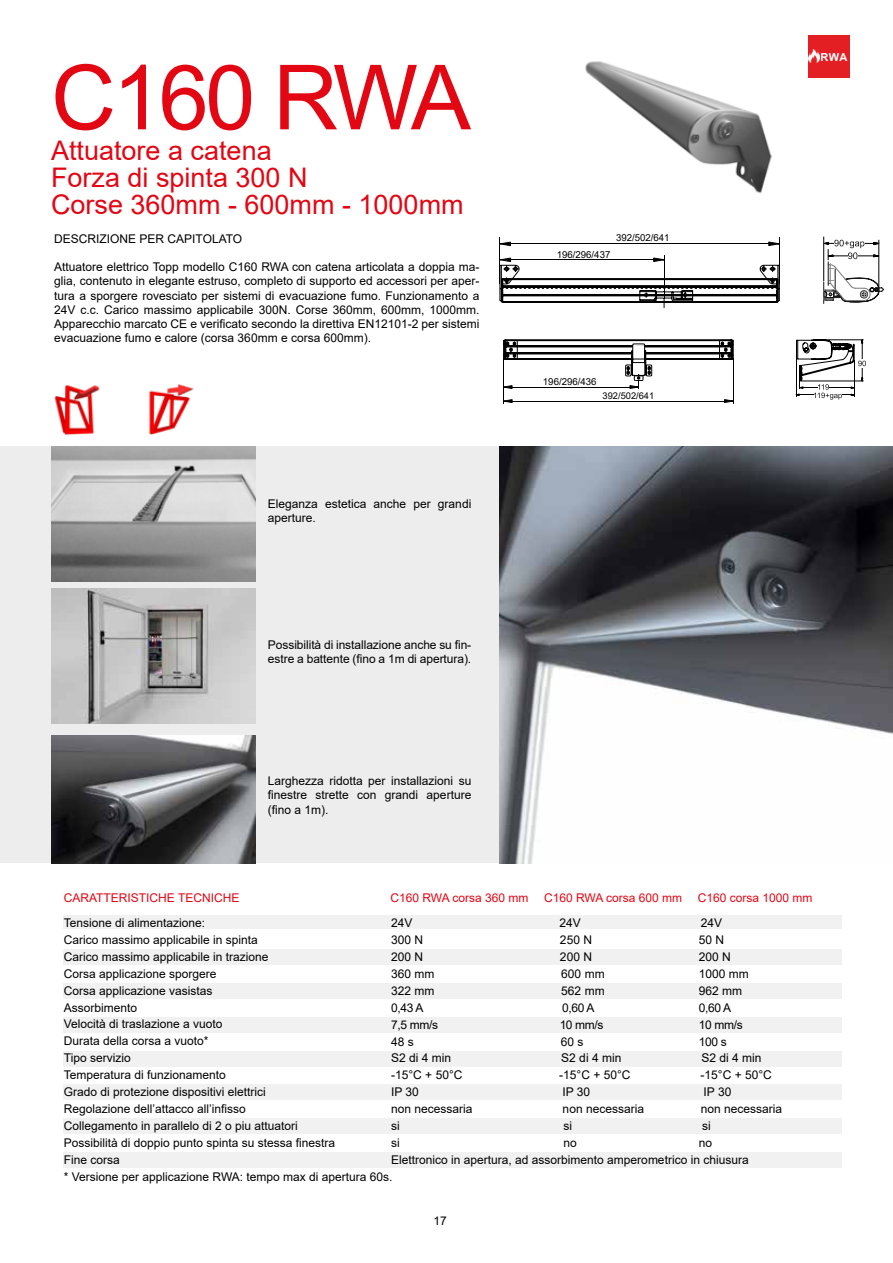
<style>
.page{position:relative;width:893px;height:1263px;background:#fff}
.page>*{position:absolute;margin:0;border:0;box-sizing:border-box;transform-origin:0 0}
.t1{font:90px "Arial";letter-spacing:-.04em;color:#e30613}
.t2{font:27px/27px "Arial";color:#e30613}
.t3{font:12px/17px "Arial";color:#000}
.t4{font:12px "Arial";color:#e30613}
.t5{font:700 10.95px "Arial";color:#fff}
.t6{font:9.6px "Arial";color:#000}
.t7{font:9.3px "Arial";color:#000}
</style>
<div class="page">
<div style="left:0;top:446px;width:893px;height:417px;background:#ededed"></div>
<img style="left:51px;top:446px;width:204px;height:135px">
<img style="left:51px;top:589px;width:204px;height:134px">
<img style="left:51px;top:735px;width:204px;height:128px">
<img style="left:500px;top:446px;width:393px;height:417px">
<img style="left:54px;top:385px;width:46px;height:50px">
<img style="left:149px;top:384px;width:45px;height:51px">
<img style="left:585px;top:61px;width:187px;height:132px">
<div style="left:808px;top:36px;width:42px;height:42px;background:#e31f24"></div>
<svg style="left:808px;top:49px;width:12px;height:13px"></svg>
<hr style="left:779px;top:237px;width:1px;height:47px;background:#000">
<hr style="left:500px;top:238px;width:1px;height:46px;background:#000">
<hr style="left:733px;top:359px;width:1px;height:45px;background:#000">
<hr style="left:503px;top:359px;width:1px;height:45px;background:#000">
<hr style="left:823px;top:237px;width:1px;height:44px;background:#000">
<svg style="left:500px;top:240px;width:383px;height:163px"></svg>
<div style="left:64px;top:915px;width:778px;height:14px;background:#f1f1f1"></div>
<div style="left:64px;top:949px;width:778px;height:15px;background:#f1f1f1"></div>
<div style="left:64px;top:983px;width:778px;height:16px;background:#f1f1f1"></div>
<div style="left:64px;top:1051px;width:778px;height:15px;background:#f1f1f1"></div>
<div style="left:64px;top:1118px;width:778px;height:16px;background:#f1f1f1"></div>
<div style="left:64px;top:1017px;width:778px;height:15px;background:#f1f1f1"></div>
<div style="left:64px;top:1085px;width:778px;height:15px;background:#f1f1f1"></div>
<div style="left:64px;top:1152px;width:778px;height:16px;background:#f1f1f1"></div>
<h1 class="t1" style="left:51px;top:36px;width:421px">C160 RWA</h1>
<h2 class="t2" style="left:51px;top:137px;width:414px">Attuatore a catena<br>Forza di spinta 300 N<br>Corse 360mm - 600mm - 1000mm</h2>
<p class="t3" style="left:54px;top:230px;width:190px">DESCRIZIONE PER CAPITOLATO</p>
<p class="t3" style="left:54px;top:260px;width:427px;line-height:14.1px;text-align:justify">Attuatore elettrico Topp modello C160 RWA con catena articolata a doppia ma&shy;glia, contenuto in elegante estruso, completo di supporto ed accessori per aper&shy;tura a sporgere rovesciato per sistemi di evacuazione fumo. Funzionamento a 24V c.c. Carico massimo applicabile 300N. Corse 360mm, 600mm, 1000mm.<br>Apparecchio marcato CE e verificato secondo la direttiva EN12101-2 per sistemi evacuazione fumo e calore (corsa 360mm e corsa 600mm).</p>
<p class="t3" style="left:268px;top:497px;width:205px;line-height:14.1px">Eleganza estetica anche per grandi aperture.</p>
<p class="t6" style="left:616px;top:231px;width:55px">392/502/641</p>
<p class="t6" style="left:557px;top:248px;width:55px">196/296/437</p>
<p class="t6" style="left:543px;top:375px;width:55px">196/296/436</p>
<p class="t7" style="left:603px;top:390px;width:53px">392/502/641</p>
<p class="t5" style="left:820px;top:49px;width:29px">RWA</p>
<p class="t3" style="left:268px;top:638px;width:205px;line-height:14.1px">Possibilità di installazione anche su fin&shy;estre a battente (fino a 1m di apertura).</p>
<p class="t3" style="left:268px;top:774px;width:205px;line-height:14.1px;text-align:justify">Larghezza ridotta per installazioni su finestre strette con grandi aperture (fino a 1m).</p>
<p class="t4" style="left:64px;top:889px;width:177px">CARATTERISTICHE TECNICHE</p>
<p class="t4" style="left:390px;top:889px;width:140px">C160 RWA corsa 360 mm</p>
<p class="t4" style="left:544px;top:889px;width:140px">C160 RWA corsa 600 mm</p>
<p class="t4" style="left:698px;top:889px;width:116px">C160 corsa 1000 mm</p>
<p class="t3" style="left:64px;top:914px;width:330px">Tensione di alimentazione:<br>Carico massimo applicabile in spinta<br>Carico massimo applicabile in trazione<br>Corsa applicazione sporgere<br>Corsa applicazione vasistas<br>Assorbimento<br>Velocità di traslazione a vuoto<br>Durata della corsa a vuoto*<br>Tipo servizio<br>Temperatura di funzionamento<br>Grado di protezione dispositivi elettrici<br>Regolazione dell’attacco all’infisso<br>Collegamento in parallelo di 2 o piu attuatori<br>Possibilità di doppio punto spinta su stessa finestra<br>Fine corsa<br>* Versione per applicazione RWA: tempo max di apertura 60s.</p>
<p class="t3" style="left:391px;top:914px;width:23px">24V</p>
<p class="t3" style="left:559px;top:914px;width:23px">24V</p>
<p class="t3" style="left:701px;top:914px;width:23px">24V</p>
<p class="t3" style="left:391px;top:931px;width:34px">300 N</p>
<p class="t3" style="left:560px;top:931px;width:34px">250 N</p>
<p class="t3" style="left:391px;top:948px;width:34px">200 N</p>
<p class="t3" style="left:560px;top:948px;width:34px">200 N</p>
<p class="t3" style="left:391px;top:965px;width:45px">360 mm</p>
<p class="t3" style="left:561px;top:965px;width:45px">600 mm</p>
<p class="t3" style="left:391px;top:982px;width:45px">322 mm</p>
<p class="t3" style="left:561px;top:982px;width:45px">562 mm</p>
<p class="t3" style="left:391px;top:999px;width:34px">0,43 A</p>
<p class="t3" style="left:562px;top:999px;width:34px">0,60 A</p>
<p class="t3" style="left:391px;top:1016px;width:48px">7,5 mm/s</p>
<p class="t3" style="left:560px;top:1016px;width:45px">10 mm/s</p>
<p class="t3" style="left:391px;top:1033px;width:24px">48 s</p>
<p class="t3" style="left:561px;top:1033px;width:24px">60 s</p>
<p class="t3" style="left:391px;top:1050px;width:62px">S2 di 4 min</p>
<p class="t3" style="left:561px;top:1050px;width:62px">S2 di 4 min</p>
<p class="t3" style="left:701px;top:1050px;width:62px">S2 di 4 min</p>
<p class="t3" style="left:391px;top:1067px;width:73px">-15°C + 50°C</p>
<p class="t3" style="left:559px;top:1067px;width:73px">-15°C + 50°C</p>
<p class="t3" style="left:701px;top:1067px;width:73px">-15°C + 50°C</p>
<p class="t3" style="left:391px;top:1083px;width:29px">IP 30</p>
<p class="t3" style="left:562px;top:1083px;width:29px">IP 30</p>
<p class="t3" style="left:704px;top:1083px;width:29px">IP 30</p>
<p class="t3" style="left:391px;top:1100px;width:83px">non necessaria</p>
<p class="t3" style="left:563px;top:1100px;width:83px">non necessaria</p>
<p class="t3" style="left:701px;top:1100px;width:83px">non necessaria</p>
<p class="t3" style="left:391px;top:1117px;width:10px">si</p>
<p class="t3" style="left:563px;top:1117px;width:10px">si</p>
<p class="t3" style="left:702px;top:1117px;width:10px">si</p>
<p class="t3" style="left:391px;top:1134px;width:10px">si</p>
<p class="t3" style="left:699px;top:931px;width:52px">50 N<br>200 N<br>1000 mm<br>962 mm<br>0,60 A<br>10 mm/s<br>100 s</p>
<p class="t3" style="left:391px;top:1134px;width:359px;text-align:center">no<br>Elettronico in apertura, ad assorbimento amperometrico in chiusura</p>
<p class="t3" style="left:699px;top:1134px;width:15px">no</p>
<p class="t3" style="left:433px;top:1212px;width:15px">17</p>
</div>
